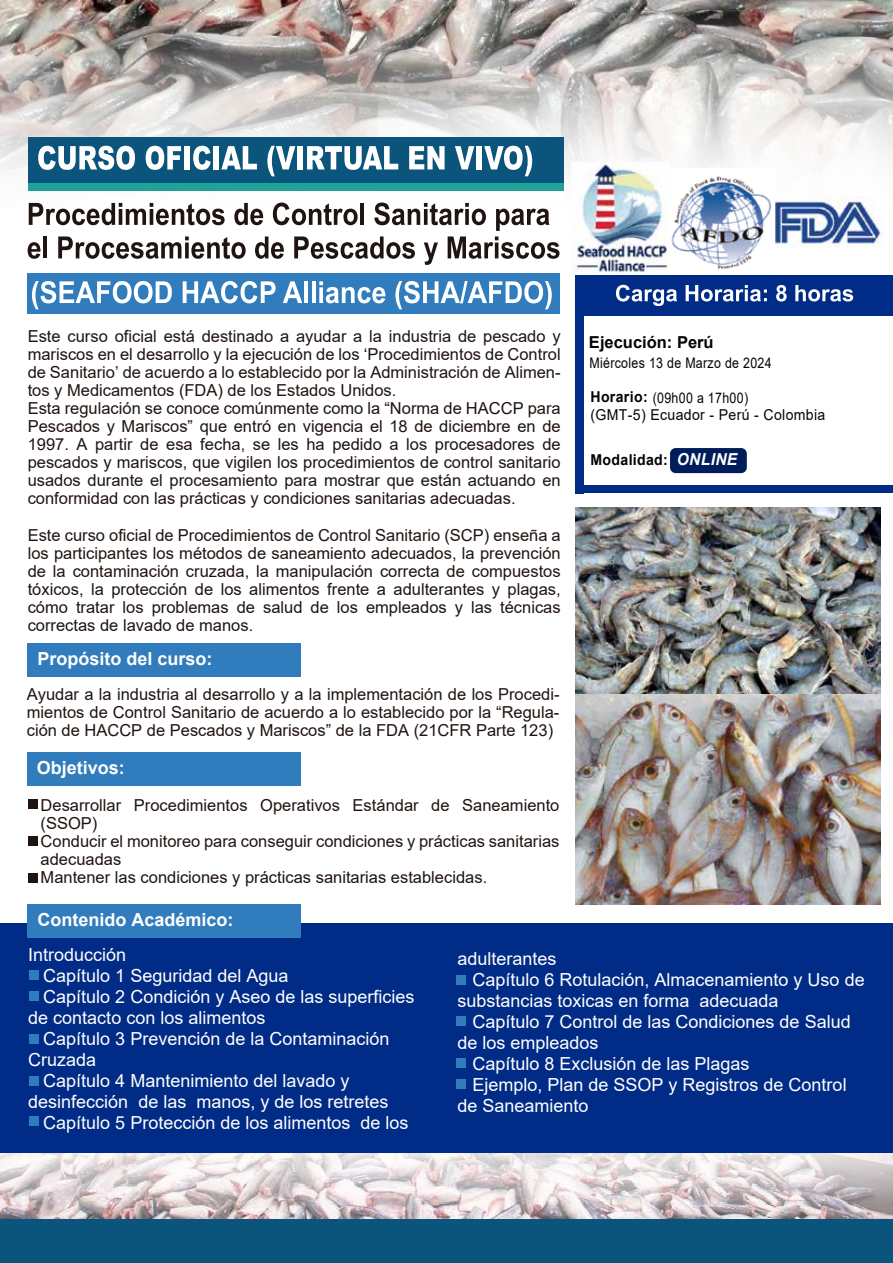
<style>
.page{position:relative;width:893px;height:1263px;background:#fff}
.page>*{position:absolute;margin:0;border:0;box-sizing:border-box;transform-origin:0 0}
.t1{font:18px "Arial";color:#fff}
.t2{font:700 18px "Arial";color:#fff}
.t3{font:16.5px/18px "Arial";color:#1f1410;text-align:justify}
.t4{font:700 16.5px "Arial";color:#050304}
.t5{font:15px "Arial";letter-spacing:.025em;color:#050304;scale:.94 1}
.t6{font:700 15px "Arial";letter-spacing:.025em;color:#050304;scale:.94 1}
.t7{font:14.55px "Arial";letter-spacing:.025em;color:#050304;scale:.85 1}
.s1{font-weight:700;font-size:15px}
.s2{font-style:italic;font-size:16.5px;color:#fff}
</style>
<div class="page">
<img style="left:0;top:0;width:893px;height:10px">
<img style="left:0;top:10px;width:893px;height:79px">
<svg style="left:0;top:79px;width:564px;height:225px"></svg>
<svg style="left:379px;top:89px;width:514px;height:163px"></svg>
<svg style="left:0;top:1152px;width:893px;height:68px"></svg>
<svg style="left:28px;top:203px;width:531px;height:62px"></svg>
<div style="left:27px;top:753px;width:273px;height:33px;background:#307cbc"></div>
<div style="left:28px;top:799px;width:9px;height:9px;background:#1f1410"></div>
<div style="left:28px;top:836px;width:9px;height:9px;background:#1f1410"></div>
<div style="left:28px;top:873px;width:9px;height:9px;background:#1f1410"></div>
<div style="left:27px;top:644px;width:273px;height:33px;background:#307cbc"></div>
<img style="left:775px;top:197px;width:110px;height:51px">
<img style="left:669px;top:169px;width:106px;height:101px">
<img style="left:571px;top:161px;width:98px;height:113px">
<div style="left:27px;top:273px;width:532px;height:41px;background:#307cbc"></div>
<svg style="left:32px;top:281px;width:140px;height:28px"></svg>
<svg style="left:183px;top:281px;width:93px;height:22px"></svg>
<svg style="left:283px;top:281px;width:19px;height:22px"></svg>
<hr style="left:304px;top:281px;width:4px;height:22px;background:#fff">
<hr style="left:312px;top:281px;width:3px;height:22px;background:#fff">
<svg style="left:319px;top:281px;width:66px;height:22px"></svg>
<svg style="left:395px;top:281px;width:157px;height:28px"></svg>
<div style="left:575px;top:275px;width:318px;height:41px;background:#002b86"></div>
<svg style="left:616px;top:285px;width:61px;height:21px"></svg>
<svg style="left:686px;top:285px;width:81px;height:16px"></svg>
<svg style="left:776px;top:285px;width:11px;height:17px"></svg>
<svg style="left:795px;top:285px;width:58px;height:16px"></svg>
<div style="left:0;top:923px;width:893px;height:229px;background:#002b86"></div>
<div style="left:27px;top:904px;width:274px;height:33px;background:#307cbc"></div>
<div style="left:456px;top:975px;width:9px;height:9px;background:#307cbc"></div>
<div style="left:456px;top:1017px;width:9px;height:9px;background:#307cbc"></div>
<div style="left:456px;top:1058px;width:9px;height:9px;background:#307cbc"></div>
<div style="left:456px;top:1079px;width:9px;height:9px;background:#307cbc"></div>
<div style="left:30px;top:970px;width:9px;height:10px;background:#307cbc"></div>
<div style="left:30px;top:992px;width:9px;height:9px;background:#307cbc"></div>
<div style="left:30px;top:1035px;width:9px;height:9px;background:#307cbc"></div>
<div style="left:30px;top:1076px;width:9px;height:9px;background:#307cbc"></div>
<div style="left:30px;top:1117px;width:9px;height:9px;background:#307cbc"></div>
<div style="left:0;top:1220px;width:893px;height:43px;background:#0b547c"></div>
<div style="left:670px;top:448px;width:77px;height:25px;background:#001d5b;border-radius:6px"></div>
<div style="left:575px;top:311px;width:9px;height:182px;background:#002b86"></div>
<div style="left:575px;top:485px;width:318px;height:8px;background:#002b86"></div>
<div style="left:28px;top:137px;width:535px;height:49px;background:#0b547c"></div>
<svg style="left:38px;top:146px;width:97px;height:24px"></svg>
<svg style="left:146px;top:146px;width:35px;height:24px"></svg>
<div style="left:184px;top:146px;width:6px;height:23px;background:#fff"></div>
<svg style="left:193px;top:146px;width:18px;height:24px"></svg>
<div style="left:214px;top:146px;width:5px;height:23px;background:#fff"></div>
<svg style="left:221px;top:146px;width:36px;height:23px"></svg>
<svg style="left:267px;top:146px;width:28px;height:30px"></svg>
<div style="left:297px;top:146px;width:6px;height:23px;background:#fff"></div>
<svg style="left:307px;top:146px;width:91px;height:24px"></svg>
<svg style="left:409px;top:146px;width:36px;height:23px"></svg>
<svg style="left:455px;top:146px;width:19px;height:23px"></svg>
<div style="left:476px;top:146px;width:6px;height:23px;background:#fff"></div>
<svg style="left:484px;top:146px;width:48px;height:30px"></svg>
<div style="left:28px;top:183px;width:535px;height:7px;background:#20a29b"></div>
<img style="left:576px;top:507px;width:305px;height:187px">
<img style="left:576px;top:694px;width:305px;height:211px">
<p class="t3" style="left:28px;top:328px;width:535px;text-align:left">Este curso oficial está destinado a ayudar a la industria de pescado y mariscos en el desarrollo y la ejecución de los ‘Procedimientos de Control de Sanitario’ de acuerdo a lo establecido por la Administración de Alimen&shy;tos y Medicamentos (FDA) de los Estados Unidos.<br>Esta regulación se conoce comúnmente como la “Norma de HACCP para Pescados y Mariscos” que entró en vigencia el 18 de diciembre en de 1997. A partir de esa fecha, se les ha pedido a los procesadores de pescados y mariscos, que vigilen los procedimientos de control sanitario usados durante el procesamiento para mostrar que están actuando en conformidad con las prácticas y condiciones sanitarias adecuadas.</p>
<p class="t3" style="left:28px;top:526px;width:535px">Este curso oficial de Procedimientos de Control Sanitario (SCP) enseña a los participantes los métodos de saneamiento adecuados, la prevención de la contaminación cruzada, la manipulación correcta de compuestos tóxicos, la protección de los alimentos frente a adulterantes y plagas, cómo tratar los problemas de salud de los empleados y las técnicas correctas de lavado de manos.</p>
<p class="t2" style="left:37px;top:646px;width:177px">Propósito del curso:</p>
<p class="t3" style="left:27px;top:685px;width:534px">Ayudar a la industria al desarrollo y a la implementación de los Procedi&shy;mientos de Control Sanitario de acuerdo a lo establecido por la “Regula&shy;ción de HACCP de Pescados y Mariscos” de la FDA (21CFR Parte 123)</p>
<p class="t2" style="left:37px;top:755px;width:90px">Objetivos:</p>
<p class="t3" style="left:41px;top:796px;width:520px;text-align:left">Desarrollar Procedimientos Operativos Estándar de Saneamiento (SSOP)<br>Conducir el monitoreo para conseguir condiciones y prácticas sanitarias adecuadas<br>Mantener las condiciones y prácticas sanitarias establecidas.</p>
<p class="t4" style="left:589px;top:331px;width:126px">Ejecución: Perú</p>
<p class="t7" style="left:589px;top:353px;width:216px">Miércoles 13 de Marzo de 2024</p>
<p class="t7" style="left:590px;top:388px;width:187px"><span class="s1">Horario:</span> (09h00 a 17h00)</p>
<p class="t5" style="left:590px;top:404px;width:251px">(GMT-5) Ecuador - Perú - Colombia</p>
<p class="t6" style="left:590px;top:449px;width:158px">Modalidad: <span class="s2">ONLINE</span></p>
<p class="t2" style="left:37px;top:907px;width:198px">Contenido Académico:</p>
<p class="t1" style="left:28px;top:942px;width:100px">Introducción</p>
<p class="t1" style="left:43px;top:963px;width:247px">Capítulo 1 Seguridad del Agua</p>
<p class="t1" style="left:43px;top:984px;width:373px">Capítulo 2 Condición y Aseo de las superficies</p>
<p class="t1" style="left:28px;top:1005px;width:239px">de contacto con los alimentos</p>
<p class="t1" style="left:43px;top:1026px;width:348px">Capítulo 3 Prevención de la Contaminación</p>
<p class="t1" style="left:28px;top:1047px;width:70px">Cruzada</p>
<p class="t1" style="left:43px;top:1068px;width:308px">Capítulo 4 Mantenimiento del lavado y</p>
<p class="t1" style="left:28px;top:1089px;width:362px">desinfección de las manos, y de los retretes</p>
<p class="t1" style="left:43px;top:1110px;width:367px">Capítulo 5 Protección de los alimentos de los</p>
<p class="t1" style="left:457px;top:947px;width:101px">adulterantes</p>
<p class="t1" style="left:472px;top:968px;width:394px">Capítulo 6 Rotulación, Almacenamiento y Uso de</p>
<p class="t1" style="left:457px;top:989px;width:323px">substancias toxicas en forma adecuada</p>
<p class="t1" style="left:472px;top:1010px;width:380px">Capítulo 7 Control de las Condiciones de Salud</p>
<p class="t1" style="left:457px;top:1031px;width:143px">de los empleados</p>
<p class="t1" style="left:472px;top:1052px;width:279px">Capítulo 8 Exclusión de las Plagas</p>
<p class="t1" style="left:472px;top:1073px;width:376px">Ejemplo, Plan de SSOP y Registros de Control</p>
<p class="t1" style="left:457px;top:1094px;width:133px">de Saneamiento</p>
</div>
